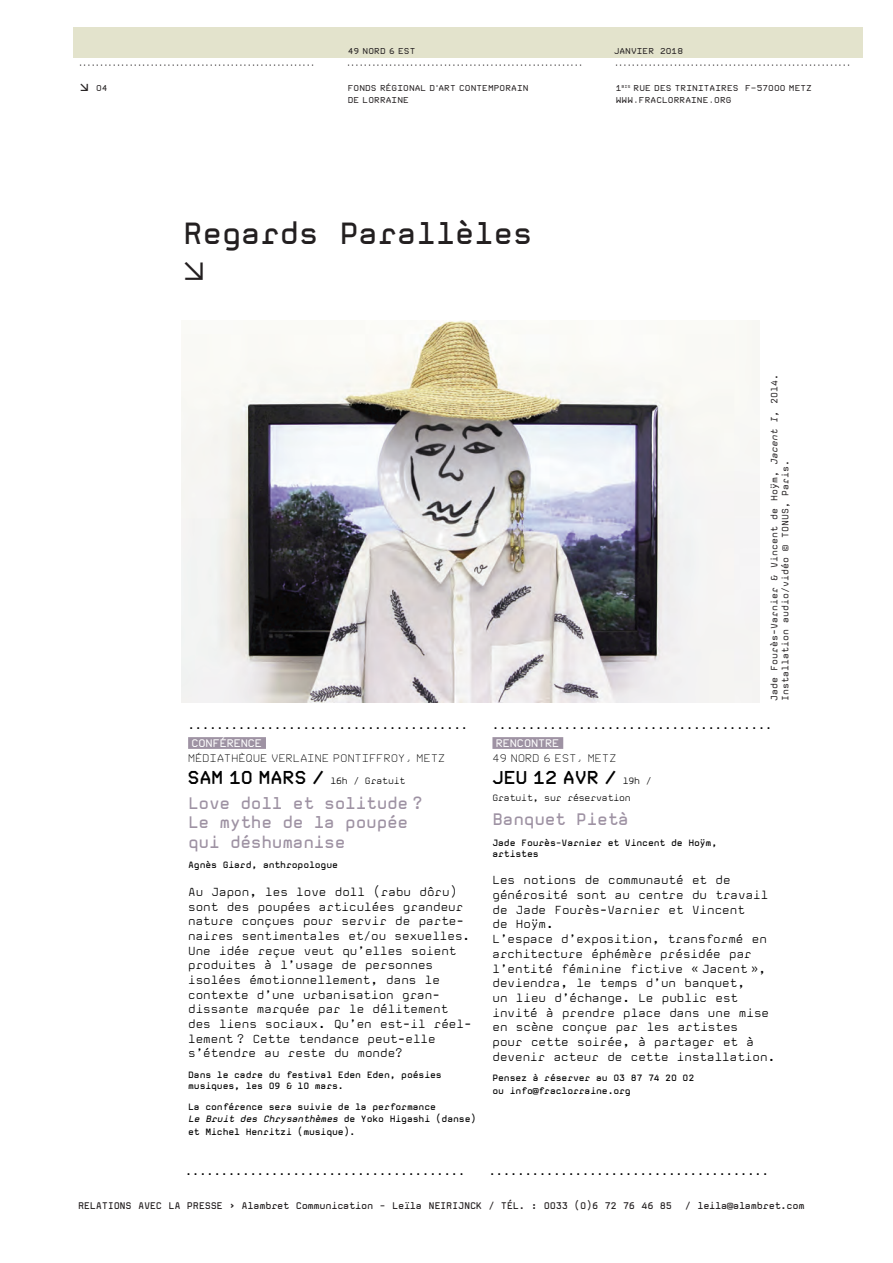
<style>
.page{position:relative;width:893px;height:1263px;background:#fff}
.page>*{position:absolute;margin:0;border:0;box-sizing:border-box;transform-origin:0 0}
.t1{font:700 30px "Mono";letter-spacing:-.02em;color:#231f20}
.t2{font:500 30px "FRAC";color:#231f20}
.t3{font:700 16.35px/19.6px "Mono";letter-spacing:-.02em;color:#9e92a3}
.t4{font:800 16.35px "FRAC";letter-spacing:-.02em;color:#000}
.t5{font:300 11.4px/14.7px "Mono";color:#000}
.t6{font:700 9.75px "Mono";color:#000}
.t7{font:9.6px "FRAC";color:#000}
.t8{font:700 9.6px "FRAC";letter-spacing:-.02em;color:#fff}
.t9{font:700 9.45px "Mono";letter-spacing:-.035em;color:#231f20}
.t10{font:700 9px/11.4px "Mono";letter-spacing:-.02em;color:#000}
.t11{font:9px/10.8px "Mono";color:#231f20}
.t12{font:300 9px "Mono";letter-spacing:-.02em;color:#000}
.t13{font:700 7.5px/12px "FRAC";letter-spacing:.02em;color:#231f20}
.s1{font-size:12px}
.s2{font-style:italic}
.s3{font-family:"FRAC";font-weight:800;font-size:16.35px}
.s4{font-family:"Mono";font-weight:300;font-size:9px}
</style>
<div class="page">
<div style="left:492px;top:737px;width:71px;height:12px;background:#9e92a3"></div>
<div style="left:188px;top:737px;width:78px;height:12px;background:#9e92a3"></div>
<div style="left:74px;top:28px;width:789px;height:30px;background:#e3e3cc"></div>
<img style="left:182px;top:320px;width:577px;height:382px">
<p class="t13" style="left:78px;top:58px;width:239px">........................................................</p>
<p class="t13" style="left:80px;top:82px;width:29px"><span class="s1">d</span> 04</p>
<p class="t13" style="left:346px;top:46px;width:239px">49 NORD 6 EST ........................................................</p>
<p class="t13" style="left:348px;top:82px;width:182px">FONDS RÉGIONAL D’ART CONTEMPORAIN<br>DE LORRAINE</p>
<p class="t13" style="left:614px;top:46px;width:239px">JANVIER 2018 ........................................................</p>
<p class="t13" style="left:616px;top:82px;width:198px">1<sup>BIS</sup> RUE DES TRINITAIRES F-57000 METZ<br>WWW.FRACLORRAINE.ORG</p>
<h1 class="t1" style="left:183px;top:221px;width:351px">Regards Parallèles</h1>
<h1 class="t2" style="left:183px;top:252px;width:24px">d</h1>
<p class="t11" style="left:770px;top:701px;width:328px;rotate:-90deg">Jade Fourès-Varnier &amp; Vincent de Hoÿm, <span class="s2">Jacent I,</span> 2014.<br>Installation audio/vidéo © TONUS, Paris.</p>
<p class="t6" style="left:188px;top:722px;width:281px">.......................................</p>
<p class="t8" style="left:192px;top:739px;width:72px">CONFÉRENCE</p>
<p class="t7" style="left:188px;top:754px;width:259px">MÉDIATHÈQUE VERLAINE PONTIFFROY, METZ</p>
<p class="t12" style="left:188px;top:778px;width:219px"><span class="s3">SAM 10 MARS /</span> 16h / Gratuit</p>
<h2 class="t3" style="left:188px;top:794px;width:236px">Love doll et solitude ?<br>Le mythe de la poupée qui déshumanise</h2>
<p class="t10" style="left:188px;top:860px;width:151px">Agnès Giard, anthropologue</p>
<p class="t5" style="left:188px;top:885px;width:285px">Au Japon, les love doll (rabu dôru) sont des poupées articulées grandeur nature conçues pour servir de parte&shy;naires sentimentales et/ou sexuelles.<br>Une idée reçue veut qu’elles soient produites à l’usage de personnes isolées émotionnellement, dans le contexte d’une urbanisation gran&shy;dissante marquée par le délitement des liens sociaux. Qu’en est-il réel&shy;lement ? Cette tendance peut-elle s’étendre au reste du monde?</p>
<p class="t10" style="left:188px;top:1070px;width:255px">Dans le cadre du festival Eden Eden, poésies musiques, les 09 &amp; 10 mars.</p>
<p class="t10" style="left:188px;top:1102px;width:290px">La conférence sera suivie de la performance<br><span class="s2">Le Bruit des Chrysanthèmes</span> de Yoko Higashi (danse)</p>
<p class="t10" style="left:188px;top:1126px;width:169px">et Michel Henritzi (musique).</p>
<p class="t6" style="left:492px;top:722px;width:281px">.......................................</p>
<p class="t8" style="left:496px;top:739px;width:65px">RENCONTRE</p>
<p class="t7" style="left:492px;top:754px;width:126px">49 NORD 6 EST, METZ</p>
<h2 class="t4" style="left:492px;top:771px;width:161px">JEU 12 AVR / <span class="s4">19h /</span></h2>
<p class="t12" style="left:492px;top:794px;width:140px">Gratuit, sur réservation</p>
<h2 class="t3" style="left:492px;top:811px;width:138px">Banquet Pietà</h2>
<p class="t10" style="left:492px;top:837px;width:226px">Jade Fourès-Varnier et Vincent de Hoÿm, artistes</p>
<p class="t5" style="left:492px;top:874px;width:284px">Les notions de communauté et de générosité sont au centre du travail de Jade Fourès-Varnier et Vincent<br>de Hoÿm.<br>L’espace d’exposition, transformé en architecture éphémère présidée par l’entité féminine fictive « Jacent », deviendra, le temps d’un banquet,<br>un lieu d’échange. Le public est invité à prendre place dans une mise en scène conçue par les artistes<br>pour cette soirée, à partager et à devenir acteur de cette installation.</p>
<p class="t10" style="left:492px;top:1072px;width:203px;line-height:12.8px">Pensez à réserver au 03 87 74 20 02 ou info@fraclorraine.org</p>
<p class="t6" style="left:185px;top:1167px;width:281px">.......................................</p>
<p class="t6" style="left:489px;top:1167px;width:281px">.......................................</p>
<p class="t9" style="left:78px;top:1202px;width:595px">RELATIONS AVEC LA PRESSE &gt; Alambret Communication - Leïla NEIRIJNCK / TÉL. : 0033 (0)6 72 76 46 85</p>
<p class="t9" style="left:685px;top:1202px;width:121px">/ leila@alambret.com</p>
</div>
